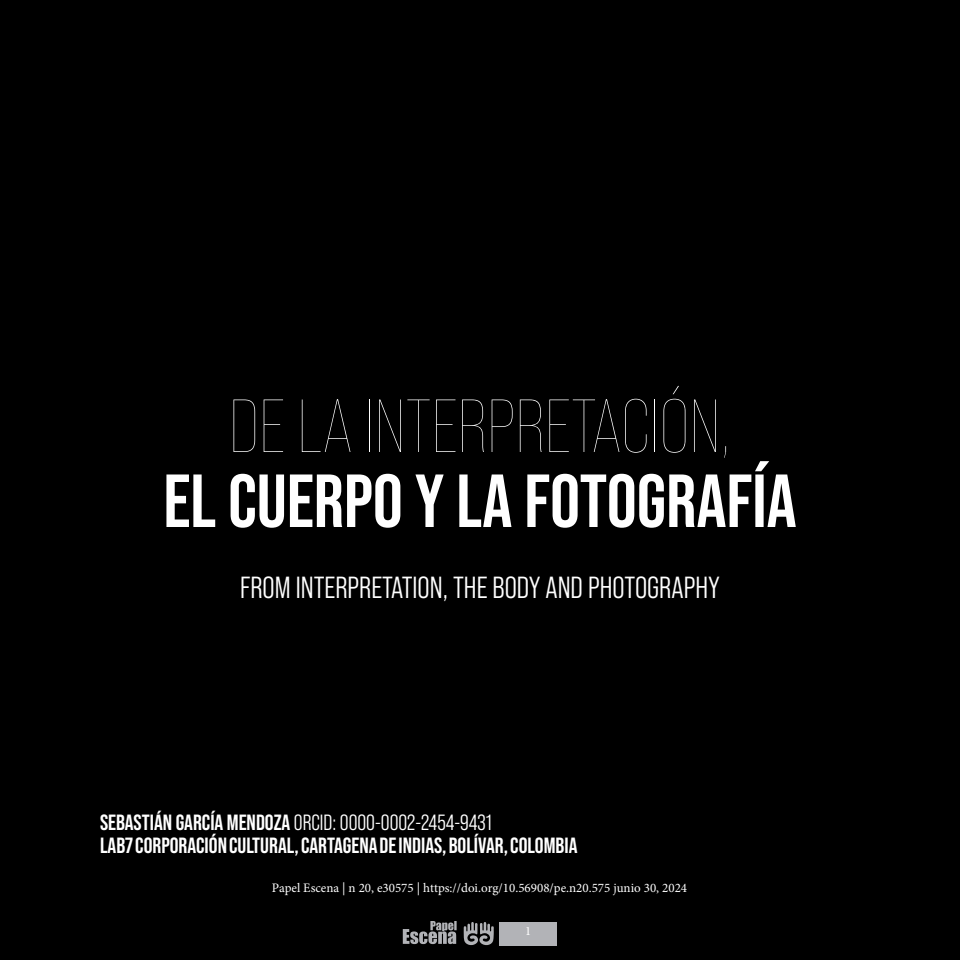
<style>
.page{position:relative;width:960px;height:960px;background:#000}
.page>*{position:absolute;margin:0;border:0;box-sizing:border-box;transform-origin:0 0}
.t1{font:700 75px "Bebas Neue Pro";color:#fff}
.t2{font:100 75px "Bebas Neue Pro";color:#fff}
.t3{font:30.5px "Bebas Neue Pro Middle";color:#fff}
.t4{font:700 22px "Bebas Neue Pro";color:#fff}
.t5{font:22px "Bebas Neue Pro Middle";color:#fff}
.t6{font:13px "Minion Pro";color:#fff}
.t7{font:12.65px "Minion Pro";color:#fff}
.s1{font-family:"Bebas Neue Pro";font-weight:700}
</style>
<div class="page">
<div style="left:499px;top:922px;width:58px;height:23px;background:#b2b3b7"></div>
<svg style="left:464px;top:922px;width:30px;height:24px"></svg>
<svg style="left:403px;top:921px;width:54px;height:23px"></svg>
<p class="t2" style="left:229px;top:385px;width:504px">DE LA INTERPRETACIÓN,</p>
<p class="t1" style="left:163px;top:458px;width:635px">EL CUERPO Y LA FOTOGRAFÍA</p>
<p class="t3" style="left:240px;top:570px;width:481px">FROM INTERPRETATION, THE BODY AND PHOTOGRAPHY</p>
<p class="t5" style="left:100px;top:810px;width:393px"><span class="s1">SEBASTIÁN GARCÍA MENDOZA</span> ORCID: 0000-0002-2454-9431</p>
<p class="t4" style="left:100px;top:833px;width:479px">LAB7 CORPORACIÓN CULTURAL, CARTAGENA DE INDIAS, BOLÍVAR, COLOMBIA</p>
<p class="t6" style="left:272px;top:879px;width:417px">Papel Escena | n 20, e30575 | https://doi.org/10.56908/pe.n20.575 junio 30, 2024</p>
<p class="t7" style="left:525px;top:922px;width:8px">1</p>
</div>
